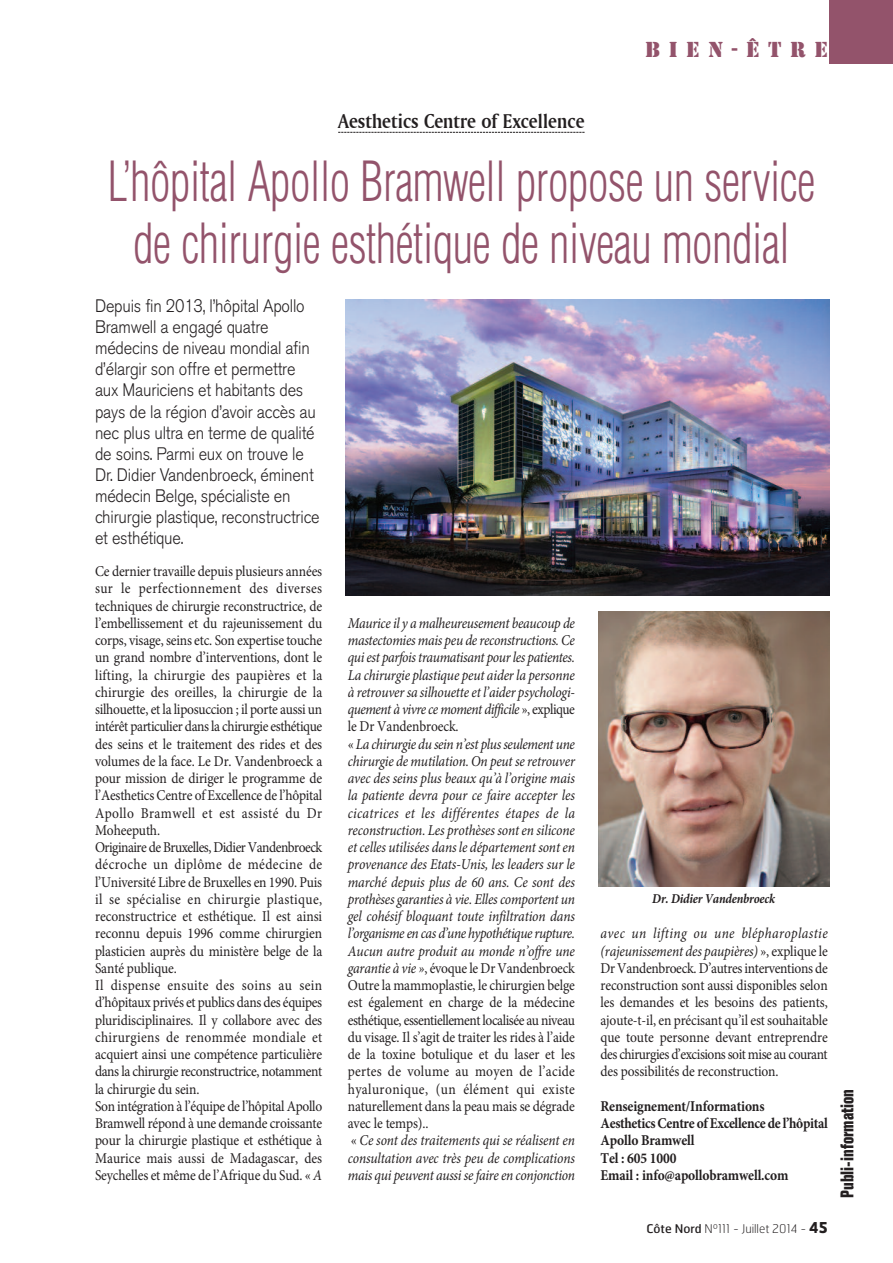
<style>
.page{position:relative;width:893px;height:1263px;background:#fff}
.page>*{position:absolute;margin:0;border:0;box-sizing:border-box;transform-origin:0 0}
.t1{font:300 condensed 54px/61.5px "Helvetica";letter-spacing:-.01em;color:#93536b;text-align:center;scale:.85 1}
.t2{font:22.5px "Stencil";letter-spacing:.385em;color:#93536b}
.t3{font:21px "Amerigo BT Bold A";color:#231f20;scale:.9 1}
.t4{font:300 18px/21px "Akzidenz Grotesk BE";letter-spacing:-.01em;color:#231f20;scale:.9 1}
.t5{font:700 condensed 18px "Folio";color:#231f20}
.t6{font:15px/17.2px "Minion Pro";letter-spacing:-.01em;color:#231f20;scale:.9 1}
.t7{font:italic 15px/17.2px "Minion Pro";letter-spacing:-.01em;color:#231f20;scale:.9 1}
.t8{font:700 15px/17.2px "Minion Pro";letter-spacing:-.01em;color:#231f20;scale:.9 1}
.t9{font:italic 700 13.5px "Minion Pro";letter-spacing:-.015em;color:#231f20;scale:.9 1}
.t10{font:100 12px "Hermes";color:#231f20}
.s1{font-style:italic}
.s2{font-style:normal}
.s3{font-weight:400}
.s4{font-weight:700;font-size:15px}
</style>
<div class="page">
<div style="left:829px;top:0;width:64px;height:64px;background:#93536b"></div>
<svg style="left:338px;top:132px;width:247px;height:1px"></svg>
<img style="left:346px;top:299px;width:483px;height:296px">
<img style="left:598px;top:611px;width:231px;height:276px">
<h2 class="t2" style="left:645px;top:40px;width:184px">BIEN-ÊTRE</h2>
<h3 class="t3" style="left:338px;top:108px;width:275px">Aesthetics Centre of Excellence</h3>
<h1 class="t1" style="left:108px;top:152px;width:834px">L’hôpital Apollo Bramwell propose un service de chirurgie esthétique de niveau mondial</h1>
<p class="t4" style="left:95px;top:297px;width:251px">Depuis fin 2013, l’hôpital Apollo<br>Bramwell a engagé quatre médecins de niveau mondial afin d’élargir son offre et permettre aux Mauriciens et habitants des pays de la région d’avoir accès au nec plus ultra en terme de qualité de soins. Parmi eux on trouve le<br>Dr. Didier Vandenbroeck, éminent médecin Belge, spécialiste en chirurgie plastique, reconstructrice et esthétique.</p>
<p class="t6" style="left:95px;top:564px;width:254px">Ce dernier travaille depuis plusieurs années sur le perfectionnement des diverses techniques de chirurgie reconstructrice, de l’embellissement et du rajeunissement du corps, visage, seins etc. Son expertise touche un grand nombre d’interventions, dont le lifting, la chirurgie des paupières et la chirurgie des oreilles, la chirurgie de la silhouette, et la liposuccion ; il porte aussi un intérêt particulier dans la chirurgie esthétique des seins et le traitement des rides et des volumes de la face. Le Dr. Vandenbroeck a pour mission de diriger le programme de l’Aesthetics Centre of Excellence de l’hôpital Apollo Bramwell et est assisté du Dr Moheeputh.<br>Originaire de Bruxelles, Didier Vandenbroeck décroche un diplôme de médecine de l’Université Libre de Bruxelles en 1990. Puis il se spécialise en chirurgie plastique, reconstructrice et esthétique. Il est ainsi reconnu depuis 1996 comme chirurgien plasticien auprès du ministère belge de la Santé publique.<br>Il dispense ensuite des soins au sein d’hôpitaux privés et publics dans des équipes pluridisciplinaires. Il y collabore avec des chirurgiens de renommée mondiale et acquiert ainsi une compétence particulière dans la chirurgie reconstructrice, notamment la chirurgie du sein.<br>Son intégration à l’équipe de l’hôpital Apollo Bramwell répond à une demande croissante pour la chirurgie plastique et esthétique à Maurice mais aussi de Madagascar, des Seychelles et même de l’Afrique du Sud. « <span class="s1">A</span></p>
<p class="t7" style="left:348px;top:616px;width:254px">Maurice il y a malheureusement beaucoup de mastectomies mais peu de reconstructions. Ce qui est parfois traumatisant pour les patientes.<br>La chirurgie plastique peut aider la personne à retrouver sa silhouette et l’aider psychologi&shy;quement à vivre ce moment difficile <span class="s2">», explique le Dr Vandenbroeck.<br>«</span> La chirurgie du sein n’est plus seulement une chirurgie de mutilation. On peut se retrouver avec des seins plus beaux qu’à l’origine mais la patiente devra pour ce faire accepter les cicatrices et les différentes étapes de la reconstruction. Les prothèses sont en silicone et celles utilisées dans le département sont en provenance des Etats-Unis, les leaders sur le marché depuis plus de 60 ans. Ce sont des prothèses garanties à vie. Elles comportent un gel cohésif bloquant toute infiltration dans l’organisme en cas d’une hypothétique rupture.<br>Aucun autre produit au monde n’offre une garantie à vie »<span class="s2">, évoque le Dr Vandenbroeck Outre la mammoplastie, le chirurgien belge est également en charge de la médecine esthétique, essentiellement localisée au niveau du visage. Il s’agit de traiter les rides à l’aide de la toxine botulique et du laser et les pertes de volume au moyen de l’acide hyaluronique, (un élément qui existe naturellement dans la peau mais se dégrade avec le temps)..<br>«</span> Ce sont des traitements qui se réalisent en consultation avec très peu de complications mais qui peuvent aussi se faire en conjonction</p>
<p class="t9" style="left:652px;top:894px;width:138px">Dr. Didier Vandenbroeck</p>
<p class="t6" style="left:600px;top:926px;width:254px;text-align:justify"><span class="s1">avec un lifting ou une blépharoplastie (rajeunissement des paupières)</span> », explique le Dr Vandenbroeck. D’autres interventions de reconstruction sont aussi disponibles selon les demandes et les besoins des patients, ajoute-t-il, en précisant qu’il est souhaitable que toute personne devant entreprendre des chirurgies d’excisions soit mise au courant des possibilités de reconstruction.</p>
<p class="t8" style="left:600px;top:1099px;width:254px">Renseignement/Informations<br>Aesthetics Centre of Excellence de l’hôpital<br>Apollo Bramwell<br>Tel : 605 1000<br>Email : info@apollobramwell.com</p>
<p class="t10" style="left:646px;top:1222px;width:183px"><span class="s3">Côte Nord</span> Nº111 - Juillet 2014 - <span class="s4">45</span></p>
<p class="t5" style="left:841px;top:1198px;width:110px;rotate:-90deg">Publi-information</p>
</div>
